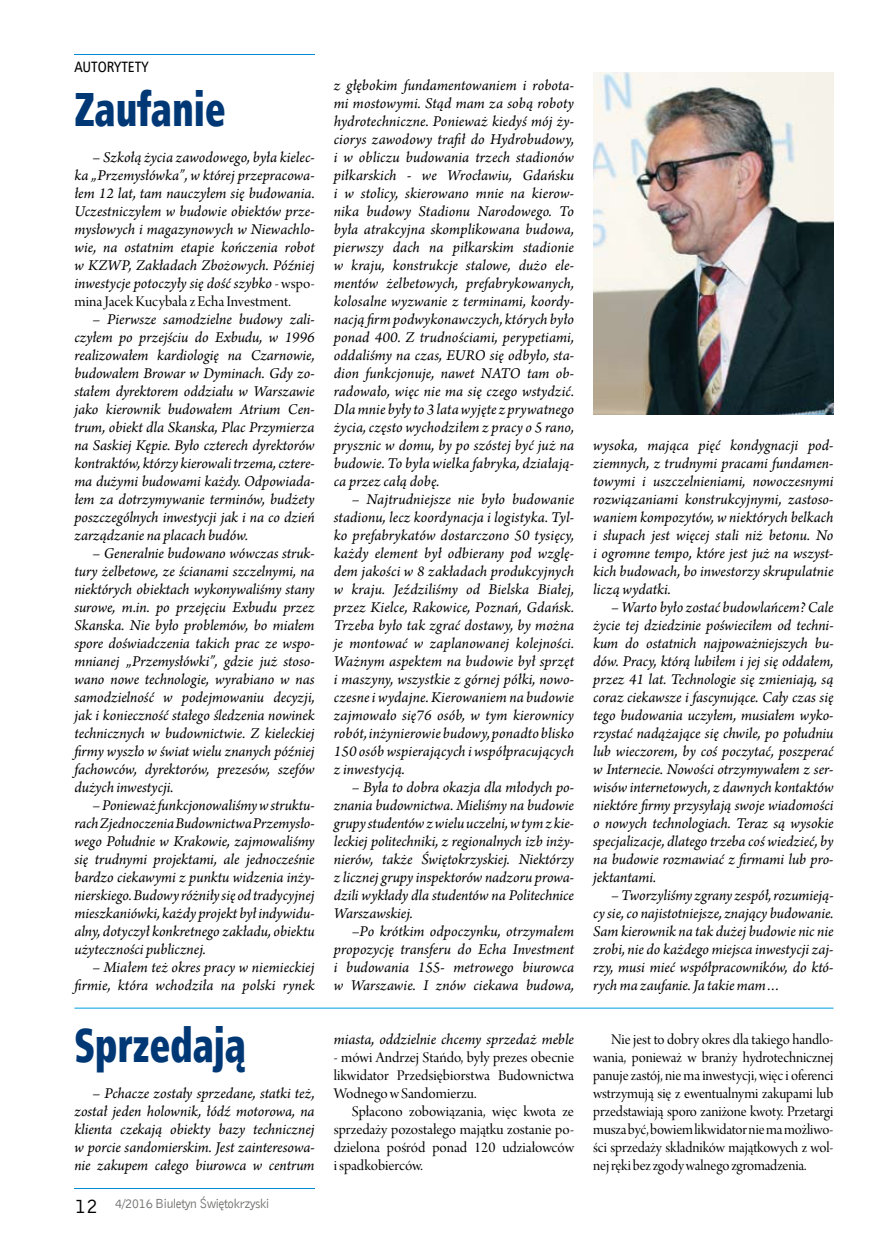
<style>
.page{position:relative;width:876px;height:1246px;background:#fff}
.page>*{position:absolute;margin:0;border:0;box-sizing:border-box;transform-origin:0 0}
.t1{font:48px "Humnst 777 X Blk Cn EU";color:#003876;scale:.8 1}
.t2{font:italic 15.75px/18px "Arno Pro";color:#000;text-align:justify}
.t3{font:15.75px/18px "Arno Pro Display";color:#000;text-align:justify}
.t4{font:15px "Humnst 777 Cn EU";color:#000}
.t5{font:13.5px "Bell Gothic EU";letter-spacing:-.05em;color:#6f6f6e}
.s1{font-family:"Arno Pro Display";font-style:normal}
.s2{font-size:21px;color:#000}
</style>
<div class="page">
<hr style="left:74px;top:1188px;width:241px;height:1px;background:#008bd2">
<hr style="left:74px;top:54px;width:241px;height:1px;background:#008bd2">
<hr style="left:74px;top:1008px;width:759px;height:1px;background:#009ee3">
<img style="left:593px;top:72px;width:240px;height:342px">
<p class="t4" style="left:74px;top:57px;width:69px">AUTORYTETY</p>
<h1 class="t1" style="left:74px;top:78px;width:191px">Zaufanie</h1>
<p class="t2" style="left:74px;top:149px;width:242px;text-indent:18px">– Szkołą życia zawodowego, była kielec&shy;ka „Przemysłówka”, w której przepracowa&shy;łem 12 lat, tam nauczyłem się budowania.<br>Uczestniczyłem w budowie obiektów prze&shy;mysłowych i magazynowych w Niewachlo&shy;wie, na ostatnim etapie kończenia robot w KZWP, Zakładach Zbożowych. Później inwestycje potoczyły się dość szybko <span class="s1">- wspo-</span></p>
<p class="t3" style="left:74px;top:293px;width:218px">mina Jacek Kucybała z Echa Investment.</p>
<p class="t2" style="left:74px;top:311px;width:242px;text-indent:18px">– Pierwsze samodzielne budowy zali&shy;czyłem po przejściu do Exbudu, w 1996 realizowałem kardiologię na Czarnowie, budowałem Browar w Dyminach. Gdy zo&shy;stałem dyrektorem oddziału w Warszawie jako kierownik budowałem Atrium Cen&shy;trum, obiekt dla Skanska, Plac Przymierza na Saskiej Kępie. Było czterech dyrektorów kontraktów, którzy kierowali trzema, cztere&shy;ma dużymi budowami każdy. Odpowiada&shy;łem za dotrzymywanie terminów, budżety poszczególnych inwestycji jak i na co dzień zarządzanie na placach budów.</p>
<p class="t2" style="left:74px;top:545px;width:242px;text-indent:18px">– Generalnie budowano wówczas struk&shy;tury żelbetowe, ze ścianami szczelnymi, na niektórych obiektach wykonywaliśmy stany surowe, m.in. po przejęciu Exbudu przez Skanska. Nie było problemów, bo miałem spore doświadczenia takich prac ze wspo&shy;mnianej „Przemysłówki”, gdzie już stoso&shy;wano nowe technologie, wyrabiano w nas samodzielność w podejmowaniu decyzji, jak i konieczność stałego śledzenia nowinek technicznych w budownictwie. Z kieleckiej firmy wyszło w świat wielu znanych później fachowców, dyrektorów, prezesów, szefów dużych inwestycji.</p>
<p class="t2" style="left:74px;top:797px;width:242px;text-indent:18px">– Ponieważ funkcjonowaliśmy wstruktu&shy;rach Zjednoczenia Budownictwa Przemysło&shy;wego Południe w Krakowie, zajmowaliśmy się trudnymi projektami, ale jednocześnie bardzo ciekawymi z punktu widzenia inży&shy;nierskiego. Budowy różniły się od tradycyjnej mieszkaniówki, każdy projekt był indywidu&shy;alny, dotyczył konkretnego zakładu, obiektu użyteczności publicznej.</p>
<p class="t2" style="left:74px;top:959px;width:242px;text-align:right">– Miałem też okres pracy w niemieckiej firmie, która wchodziła na polski rynek</p>
<p class="t2" style="left:334px;top:77px;width:242px">z głębokim fundamentowaniem i robota&shy;mi mostowymi. Stąd mam za sobą roboty hydrotechniczne. Ponieważ kiedyś mój ży&shy;ciorys zawodowy trafił do Hydrobudowy, i w obliczu budowania trzech stadionów piłkarskich - we Wrocławiu, Gdańsku i w stolicy, skierowano mnie na kierow&shy;nika budowy Stadionu Narodowego. To była atrakcyjna skomplikowana budowa, pierwszy dach na piłkarskim stadionie w kraju, konstrukcje stalowe, dużo ele&shy;mentów żelbetowych, prefabrykowanych, kolosalne wyzwanie z terminami, koordy&shy;nacją firm podwykonawczych, których było ponad 400. Z trudnościami, perypetiami, oddaliśmy na czas, EURO się odbyło, sta&shy;dion funkcjonuje, nawet NATO tam ob&shy;radowało, więc nie ma się czego wstydzić.<br>Dla mnie były to 3 lata wyjęte z prywatnego życia, często wychodziłem z pracy o 5 rano, prysznic w domu, by po szóstej być już na budowie. To była wielka fabryka, działają&shy;ca przez całą dobę.</p>
<p class="t2" style="left:334px;top:491px;width:242px;text-indent:18px">– Najtrudniejsze nie było budowanie stadionu, lecz koordynacja i logistyka. Tyl&shy;ko prefabrykatów dostarczono 50 tysięcy, każdy element był odbierany pod wzglę&shy;dem jakości w 8 zakładach produkcyjnych w kraju. Jeździliśmy od Bielska Białej, przez Kielce, Rakowice, Poznań, Gdańsk.<br>Trzeba było tak zgrać dostawy, by można je montować w zaplanowanej kolejności.<br>Ważnym aspektem na budowie był sprzęt i maszyny, wszystkie z górnej półki, nowo&shy;czesne i wydajne. Kierowaniem na budowie zajmowało się76 osób, w tym kierownicy robót, inżynierowie budowy, ponadto blisko 150 osób wspierających iwspółpracujących z inwestycją.</p>
<p class="t2" style="left:334px;top:779px;width:242px;text-indent:18px">– Była to dobra okazja dla młodych po&shy;znania budownictwa. Mieliśmy na budowie grupy studentów zwielu uczelni, wtym z kie&shy;leckiej politechniki, z regionalnych izb inży&shy;nierów, także Świętokrzyskiej. Niektórzy z licznej grupy inspektorów nadzoru prowa&shy;dzili wykłady dla studentów na Politechnice Warszawskiej.</p>
<p class="t2" style="left:334px;top:923px;width:242px;text-indent:18px">–Po krótkim odpoczynku, otrzymałem propozycję transferu do Echa Investment i budowania 155- metrowego biurowca w Warszawie. I znów ciekawa budowa,</p>
<h1 class="t1" style="left:74px;top:1014px;width:216px">Sprzedają</h1>
<p class="t2" style="left:334px;top:1031px;width:242px">miasta, oddzielnie chcemy sprzedaż meble</p>
<p class="t3" style="left:334px;top:1049px;width:242px">- mówi Andrzej Stańdo, były prezes obecnie likwidator Przedsiębiorstwa Budownictwa Wodnego wSandomierzu.</p>
<p class="t3" style="left:334px;top:1103px;width:242px;text-indent:18px">Spłacono zobowiązania, więc kwota ze sprzedaży pozostałego majątku zostanie po&shy;dzielona pośród ponad 120 udziałowców ispadkobierców.</p>
<p class="t2" style="left:74px;top:1085px;width:242px;text-indent:18px">– Pchacze zostały sprzedane, statki też, został jeden holownik, łódź motorowa, na klienta czekają obiekty bazy technicznej w porcie sandomierskim. Jest zainteresowa&shy;nie zakupem całego biurowca w centrum</p>
<p class="t5" style="left:74px;top:1195px;width:197px"><span class="s2">12</span> 4/2016 Biuletyn Świętokrzyski</p>
<p class="t2" style="left:593px;top:437px;width:242px">wysoka, mająca pięć kondygnacji pod&shy;ziemnych, z trudnymi pracami fundamen&shy;towymi i uszczelnieniami, nowoczesnymi rozwiązaniami konstrukcyjnymi, zastoso&shy;waniem kompozytów, w niektórych belkach i słupach jest więcej stali niż betonu. No i ogromne tempo, które jest już na wszyst&shy;kich budowach, bo inwestorzy skrupulatnie liczą wydatki.</p>
<p class="t2" style="left:593px;top:599px;width:242px;text-indent:18px">– Warto było zostać budowlańcem? Cale życie tej dziedzinie poświeciłem od techni&shy;kum do ostatnich najpoważniejszych bu&shy;dów. Pracy, którą lubiłem i jej się oddałem, przez 41 lat. Technologie się zmieniają, są coraz ciekawsze i fascynujące. Cały czas się tego budowania uczyłem, musiałem wyko&shy;rzystać nadążające się chwile, po południu lub wieczorem, by coś poczytać, poszperać w Internecie. Nowości otrzymywałem z ser&shy;wisów internetowych, z dawnych kontaktów niektóre firmy przysyłają swoje wiadomości o nowych technologiach. Teraz są wysokie specjalizacje, dlatego trzeba coś wiedzieć, by na budowie rozmawiać z firmami lub pro&shy;jektantami.</p>
<p class="t2" style="left:593px;top:887px;width:242px;text-indent:18px">– Tworzyliśmy zgrany zespół, rozumieją&shy;cy sie, co najistotniejsze, znający budowanie.<br>Sam kierownik na tak dużej budowie nic nie zrobi, nie do każdego miejsca inwestycji zaj&shy;rzy, musi mieć współpracowników, do któ&shy;rych ma zaufanie. Ja takie mam…</p>
<p class="t3" style="left:593px;top:1031px;width:242px;text-indent:18px">Nie jest to dobry okres dla takiego handlo&shy;wania, ponieważ w branży hydrotechnicznej panuje zastój, nie ma inwestycji, więc i oferenci wstrzymują się z ewentualnymi zakupami lub przedstawiają sporo zaniżone kwoty. Przetargi musza być, bowiem likwidator nie ma możliwo&shy;ści sprzedaży składników majątkowych z wol&shy;nej ręki bez zgody walnego zgromadzenia.</p>
</div>
